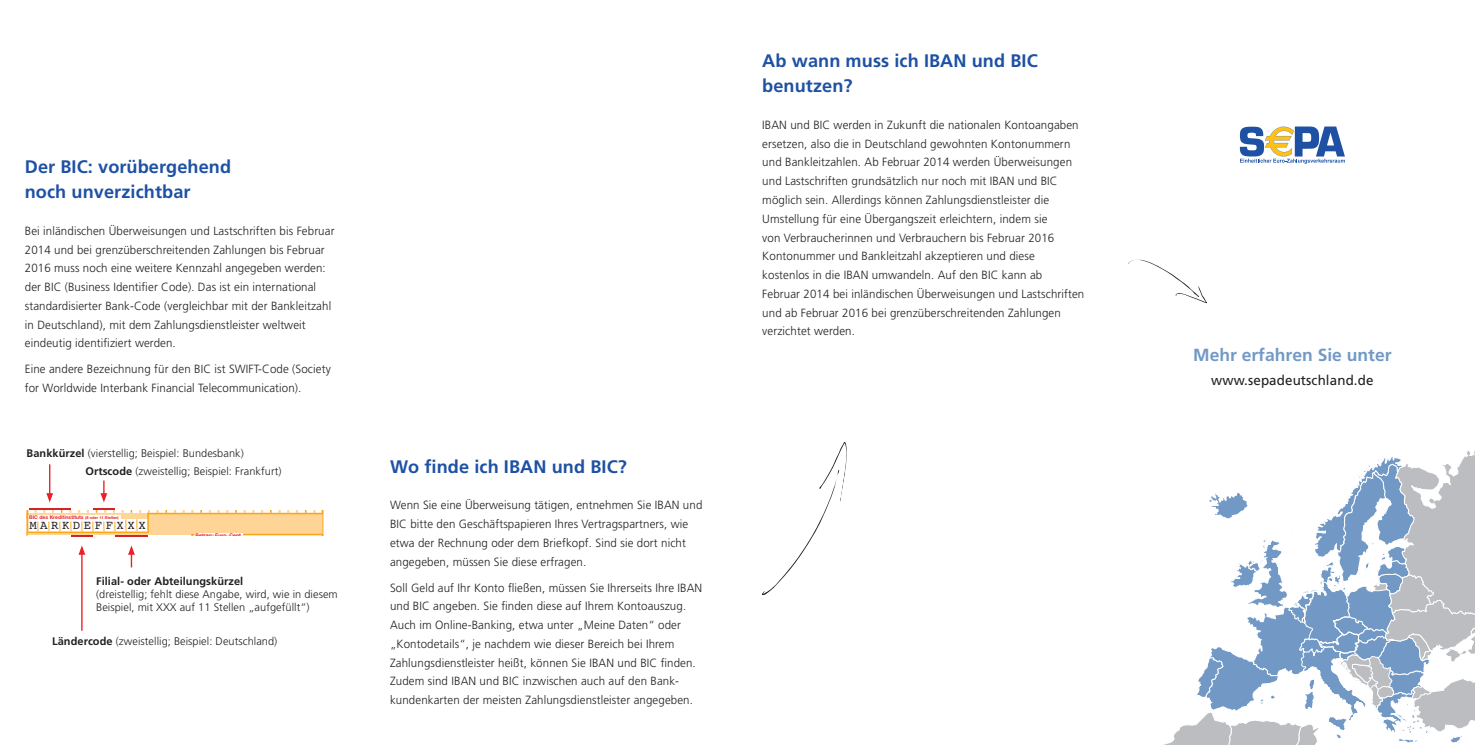
<style>
.page{position:relative;width:1475px;height:745px;background:#fff}
.page>*{position:absolute;margin:0;border:0;box-sizing:border-box;transform-origin:0 0}
.t1{font:700 18.12px/25px "Frutiger";letter-spacing:.005em;color:#1e51a4}
.t2{font:700 17.5px "Frutiger";color:#7299c6}
.t3{font:13.75px "Frutiger";letter-spacing:.01em;color:#231f20}
.t4{font:12.38px "Courier";letter-spacing:.28em;color:#231f20}
.t5{font:300 11.88px/18.8px "Frutiger";letter-spacing:.01em;color:#231f20}
.t6{font:300 11px/18px "Frutiger";letter-spacing:.005em;color:#231f20}
.t7{font:700 11px "Frutiger";letter-spacing:.005em;color:#231f20}
.t8{font:700 5px "Helvetica Neue";color:#ed1e25}
.s1{font-weight:700}
.s2{font-size:3.88px}
</style>
<div class="page">
<svg style="left:762px;top:442px;width:85px;height:153px"></svg>
<svg style="left:1128px;top:259px;width:78px;height:44px"></svg>
<svg style="left:1239px;top:126px;width:105px;height:38px"></svg>
<svg style="left:1167px;top:451px;width:307px;height:293px"></svg>
<div style="left:29px;top:508px;width:41px;height:24px;background:#d2232a"></div>
<div style="left:93px;top:508px;width:22px;height:16px;background:#d2232a"></div>
<div style="left:71px;top:521px;width:22px;height:15px;background:#ffd497"></div>
<div style="left:115px;top:521px;width:32px;height:15px;background:#ffd497"></div>
<svg style="left:28px;top:512px;width:163px;height:22px;background:#fed292"></svg>
<hr style="left:27px;top:510px;width:296px;height:2px;background:#fff">
<div style="left:27px;top:519px;width:121px;height:12px;background:#fff"></div>
<div style="left:29px;top:515px;width:91px;height:6px;background:#fff"></div>
<svg style="left:37px;top:521px;width:2px;height:10px"></svg>
<svg style="left:48px;top:521px;width:2px;height:10px"></svg>
<svg style="left:59px;top:521px;width:2px;height:10px"></svg>
<svg style="left:70px;top:521px;width:2px;height:10px"></svg>
<svg style="left:81px;top:521px;width:2px;height:10px"></svg>
<svg style="left:92px;top:521px;width:2px;height:10px"></svg>
<svg style="left:103px;top:521px;width:2px;height:10px"></svg>
<svg style="left:114px;top:521px;width:2px;height:10px"></svg>
<svg style="left:125px;top:519px;width:2px;height:12px"></svg>
<svg style="left:136px;top:519px;width:2px;height:12px"></svg>
<svg style="left:191px;top:510px;width:132px;height:24px;background:#fed69c"></svg>
<svg style="left:27px;top:510px;width:1px;height:24px"></svg>
<hr style="left:147px;top:512px;width:2px;height:20px;background:#faa61a">
<hr style="left:27px;top:531px;width:120px;height:1px;background:#faa61a">
<hr style="left:147px;top:512px;width:176px;height:2px;background:#faa61a">
<hr style="left:81px;top:552px;width:2px;height:78px;background:#ed1e25">
<svg style="left:78px;top:545px;width:7px;height:9px"></svg>
<hr style="left:49px;top:464px;width:1px;height:31px;background:#ed1e25">
<svg style="left:46px;top:493px;width:7px;height:9px"></svg>
<svg style="left:128px;top:545px;width:7px;height:22px"></svg>
<svg style="left:100px;top:480px;width:7px;height:22px"></svg>
<h1 class="t1" style="left:25px;top:156px;width:208px">Der BIC: vorübergehend noch unverzichtbar</h1>
<p class="t5" style="left:25px;top:222px;width:311px">Bei inländischen Überweisungen und Lastschriften bis Februar 2014 und bei grenzüberschreitenden Zahlungen bis Februar 2016 muss noch eine weitere Kennzahl angegeben werden: der BIC (Business Identifier Code). Das ist ein international standardisierter Bank-Code (vergleichbar mit der Bankleitzahl in Deutschland), mit dem Zahlungsdienstleister weltweit eindeutig identifiziert werden.</p>
<p class="t5" style="left:25px;top:360px;width:307px">Eine andere Bezeichnung für den BIC ist SWIFT-Code (Society for Worldwide Interbank Financial Telecommunication).</p>
<p class="t6" style="left:85px;top:445px;width:198px;text-indent:-59px"><span class="s1">Bankkürzel</span> (vierstellig; Beispiel: Bundesbank)<br><span class="s1">Ortscode</span> (zweistellig; Beispiel: Frankfurt)</p>
<p class="t8" style="left:29px;top:514px;width:91px">BIC des Kreditinstituts <span class="s2">(8 oder 11 Stellen)</span></p>
<p class="t4" style="left:29px;top:519px;width:118px">MARKDEFFXXX</p>
<p class="t8" style="left:195px;top:532px;width:47px">Betrag: Euro Cent</p>
<p class="t7" style="left:96px;top:576px;width:149px">Filial- oder Abteilungskürzel</p>
<p class="t6" style="left:96px;top:587px;width:243px;line-height:13.2px">(dreistellig; fehlt diese Angabe, wird, wie in diesem<br>Beispiel, mit XXX auf 11 Stellen „aufgefüllt“)</p>
<p class="t6" style="left:52px;top:632px;width:227px"><span class="s1">Ländercode</span> (zweistellig; Beispiel: Deutschland)</p>
<h1 class="t1" style="left:390px;top:455px;width:238px">Wo finde ich IBAN und BIC?</h1>
<p class="t5" style="left:390px;top:496px;width:314px">Wenn Sie eine Überweisung tätigen, entnehmen Sie IBAN und BIC bitte den Geschäftspapieren Ihres Vertragspartners, wie etwa der Rechnung oder dem Briefkopf. Sind sie dort nicht angegeben, müssen Sie diese erfragen.</p>
<p class="t5" style="left:390px;top:578px;width:314px">Soll Geld auf Ihr Konto fließen, müssen Sie Ihrerseits Ihre IBAN und BIC angeben. Sie finden diese auf Ihrem Kontoauszug.<br>Auch im Online-Banking, etwa unter „Meine Daten“ oder „Kontodetails“, je nachdem wie dieser Bereich bei Ihrem Zahlungsdienstleister heißt, können Sie IBAN und BIC finden.<br>Zudem sind IBAN und BIC inzwischen auch auf den Bank&shy;kundenkarten der meisten Zahlungsdienstleister angegeben.</p>
<h1 class="t1" style="left:762px;top:50px;width:277px">Ab wann muss ich IBAN und BIC benutzen?</h1>
<p class="t5" style="left:762px;top:116px;width:323px">IBAN und BIC werden in Zukunft die nationalen Kontoangaben ersetzen, also die in Deutschland gewohnten Kontonummern und Bankleitzahlen. Ab Februar 2014 werden Überweisungen und Lastschriften grundsätzlich nur noch mit IBAN und BIC möglich sein. Allerdings können Zahlungsdienstleister die Umstellung für eine Übergangszeit erleichtern, indem sie<br>von Verbraucherinnen und Verbrauchern bis Februar 2016<br>Kontonummer und Bankleitzahl akzeptieren und diese kostenlos in die IBAN umwandeln. Auf den BIC kann ab<br>Februar 2014 bei inländischen Überweisungen und Lastschriften und ab Februar 2016 bei grenzüberschreitenden Zahlungen verzichtet werden.</p>
<h2 class="t2" style="left:1192px;top:348px;width:200px">Mehr erfahren Sie unter</h2>
<p class="t3" style="left:1210px;top:374px;width:164px">www.sepadeutschland.de</p>
</div>
